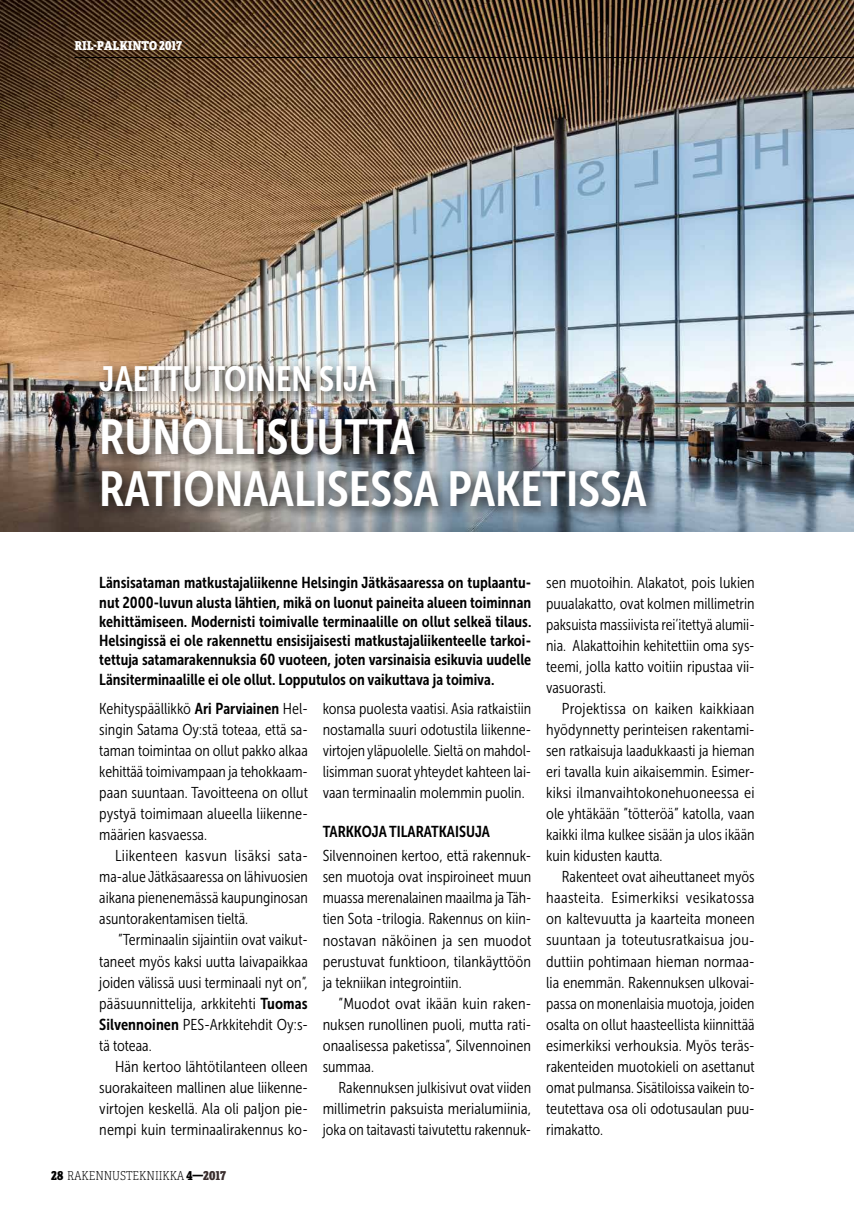
<style>
.page{position:relative;width:854px;height:1216px;background:#fff}
.page>*{position:absolute;margin:0;border:0;box-sizing:border-box;transform-origin:0 0}
.t1{font:49px/52.5px "Museo Sans Cond 700";color:#fff}
.t2{font:35px "Museo Sans Cond 700";color:#fff}
.t3{font:15.75px/21px "Museo Sans Cond 300";color:#000;text-align:justify}
.t4{font:15.75px/19.2px "Museo Sans Cond 700";color:#000;text-align:justify}
.t5{font:12.25px "Adelle Condensed Th";color:#000}
.t6{font:12.25px "Adelle Condensed Eb";color:#fff}
.s1{font-family:"Museo Sans Cond 700"}
.s2{font-family:"Adelle Condensed Eb"}
.s3{font-family:"Adelle Condensed Eb";color:#392d2d}
</style>
<div class="page">
<img style="left:0;top:0;width:853px;height:531px">
<div style="left:95px;top:412px;width:564px;height:108px;background:#000;opacity:.75"></div>
<div style="left:93px;top:359px;width:296px;height:46px;background:#000;opacity:.75"></div>
<hr style="left:74px;top:57px;width:779px;height:1px;background:#000">
<p class="t6" style="left:74px;top:37px;width:109px">RIL-PALKINTO 2017</p>
<h2 class="t2" style="left:99px;top:359px;width:279px">JAETTU TOINEN SIJA</h2>
<h1 class="t1" style="left:99px;top:410px;width:548px">RUNOLLISUUTTA<br>RATIONAALISESSA PAKETISSA</h1>
<p class="t4" style="left:99px;top:573px;width:433px">Länsisataman matkustajaliikenne Helsingin Jätkäsaaressa on tuplaantu&shy;nut 2000-luvun alusta lähtien, mikä on luonut paineita alueen toiminnan kehittämiseen. Modernisti toimivalle terminaalille on ollut selkeä tilaus.<br>Helsingissä ei ole rakennettu ensisijaisesti matkustajaliikenteelle tarkoi&shy;tettuja satamarakennuksia 60 vuoteen, joten varsinaisia esikuvia uudelle Länsiterminaalille ei ole ollut. Lopputulos on vaikuttava ja toimiva.</p>
<p class="t3" style="left:99px;top:698px;width:210px">Kehityspäällikkö <span class="s1">Ari Parviainen</span> Hel&shy;singin Satama Oy:stä toteaa, että sa&shy;taman toimintaa on ollut pakko alkaa kehittää toimivampaan ja tehokkaam&shy;paan suuntaan. Tavoitteena on ollut pystyä toimimaan alueella liikenne&shy;määrien kasvaessa.</p>
<p class="t3" style="left:99px;top:845px;width:210px;text-indent:16px">Liikenteen kasvun lisäksi sata&shy;ma-alue Jätkäsaaressa on lähivuosien aikana pienenemässä kaupunginosan asuntorakentamisen tieltä.</p>
<p class="t3" style="left:99px;top:929px;width:210px;text-indent:19px">”Terminaalin sijaintiin ovat vaikut&shy;taneet myös kaksi uutta laivapaikkaa joiden välissä uusi terminaali nyt on”, pääsuunnittelija, arkkitehti <span class="s1">Tuomas Silvennoinen</span> PES-Arkkitehdit Oy:s&shy;tä toteaa.</p>
<p class="t3" style="left:99px;top:1055px;width:210px;text-indent:16px">Hän kertoo lähtötilanteen olleen suorakaiteen mallinen alue liikenne&shy;virtojen keskellä. Ala oli paljon pie&shy;nempi kuin terminaalirakennus ko-</p>
<p class="t3" style="left:322px;top:698px;width:210px">konsa puolesta vaatisi. Asia ratkaistiin nostamalla suuri odotustila liikenne&shy;virtojen yläpuolelle. Sieltä on mahdol&shy;lisimman suorat yhteydet kahteen lai&shy;vaan terminaalin molemmin puolin.</p>
<p class="t4" style="left:322px;top:821px;width:169px">TARKKOJA TILARATKAISUJA</p>
<p class="t3" style="left:322px;top:845px;width:210px">Silvennoinen kertoo, että rakennuk&shy;sen muotoja ovat inspiroineet muun muassa merenalainen maailma ja Täh&shy;tien Sota -trilogia. Rakennus on kiin&shy;nostavan näköinen ja sen muodot perustuvat funktioon, tilankäyttöön ja tekniikan integrointiin.</p>
<p class="t3" style="left:322px;top:992px;width:210px;text-indent:16px">”Muodot ovat ikään kuin raken&shy;nuksen runollinen puoli, mutta rati&shy;onaalisessa paketissa”, Silvennoinen summaa.</p>
<p class="t3" style="left:322px;top:1076px;width:210px;text-indent:16px">Rakennuksen julkisivut ovat viiden millimetrin paksuista merialumiinia, joka on taitavasti taivutettu rakennuk-</p>
<p class="t5" style="left:51px;top:1166px;width:176px"><span class="s2">28</span> RAKENNUSTEKNIIKKA <span class="s2">4—</span><span class="s3">2017</span></p>
<p class="t3" style="left:546px;top:572px;width:210px">sen muotoihin. Alakatot, pois lukien puualakatto, ovat kolmen millimetrin paksuista massiivista rei’itettyä alumii&shy;nia. Alakattoihin kehitettiin oma sys&shy;teemi, jolla katto voitiin ripustaa vii&shy;vasuorasti.</p>
<p class="t3" style="left:546px;top:698px;width:210px;text-indent:16px">Projektissa on kaiken kaikkiaan hyödynnetty perinteisen rakentami&shy;sen ratkaisuja laadukkaasti ja hieman eri tavalla kuin aikaisemmin. Esimer&shy;kiksi ilmanvaihtokonehuoneessa ei ole yhtäkään ”tötteröä” katolla, vaan kaikki ilma kulkee sisään ja ulos ikään kuin kidusten kautta.</p>
<p class="t3" style="left:546px;top:866px;width:210px;text-indent:16px">Rakenteet ovat aiheuttaneet myös haasteita. Esimerkiksi vesikatossa on kaltevuutta ja kaarteita moneen suuntaan ja toteutusratkaisua jou&shy;duttiin pohtimaan hieman normaa&shy;lia enemmän. Rakennuksen ulkovai&shy;passa on monenlaisia muotoja, joiden osalta on ollut haasteellista kiinnittää esimerkiksi verhouksia. Myös teräs&shy;rakenteiden muotokieli on asettanut omat pulmansa. Sisätiloissa vaikein to&shy;teutettava osa oli odotusaulan puu&shy;rimakatto.</p>
</div>
